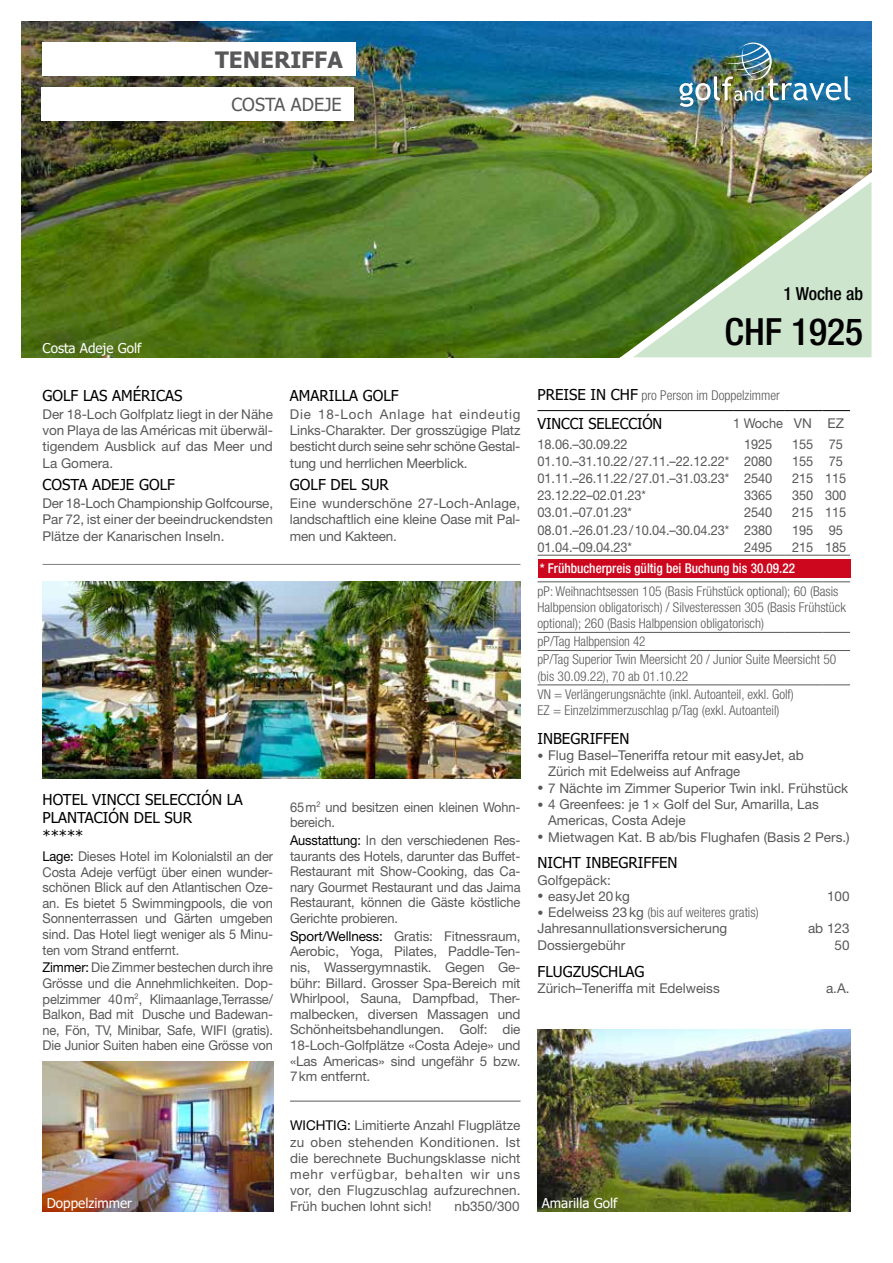
<style>
.page{position:relative;width:893px;height:1263px;background:#fff}
.page>*{position:absolute;margin:0;border:0;box-sizing:border-box;transform-origin:0 0}
.t1{font:500 condensed 37.5px "Helvetica Neue LT Pro";color:#000}
.t2{font:700 22.5px "Tahoma";color:#58585a}
.t3{font:18px "Tahoma";color:#58585a}
.t4{font:500 condensed 18px "Helvetica Neue LT Pro";color:#000}
.t5{font:15px/18px "Tahoma";color:#000}
.t6{font:13.5px/16.2px "Helvetica Neue LT Pro";letter-spacing:-.01em;color:#58585a;text-align:justify}
.t7{font:13.5px/15.6px "Helvetica Neue LT Pro";letter-spacing:-.01em;color:#58585a;text-align:justify;scale:.95 1}
.t8{font:300 condensed 13.5px/16.2px "Helvetica Neue LT Pro";color:#58585a}
.t9{font:500 condensed 13.5px "Helvetica Neue LT Pro";color:#fff}
.t10{font:13.5px "Tahoma";color:#fff}
.s1{color:#000}
.s2{font-family:"Tahoma";font-weight:400;font-stretch:normal;font-size:15px;color:#000}
.s3{font-size:12px}
.s4{font-weight:300;font-stretch:condensed}
</style>
<div class="page">
<img style="left:43px;top:581px;width:477px;height:197px">
<img style="left:21px;top:21px;width:851px;height:336px">
<img style="left:611px;top:159px;width:261px;height:199px">
<img style="left:679px;top:43px;width:171px;height:63px">
<img style="left:43px;top:1061px;width:230px;height:151px">
<hr style="left:43px;top:564px;width:477px;height:1px;background:#7e7f81">
<img style="left:538px;top:1029px;width:312px;height:183px">
<hr style="left:290px;top:1101px;width:230px;height:1px;background:#58585a">
<div style="left:43px;top:43px;width:313px;height:33px;background:#fff"></div>
<div style="left:41px;top:87px;width:313px;height:34px;background:#fff"></div>
<hr style="left:538px;top:410px;width:195px;height:1px;background:#000">
<hr style="left:733px;top:410px;width:51px;height:1px;background:#000">
<hr style="left:784px;top:410px;width:38px;height:1px;background:#000">
<svg style="left:822px;top:410px;width:28px;height:1px"></svg>
<hr style="left:538px;top:555px;width:195px;height:1px;background:#58585a">
<hr style="left:733px;top:555px;width:51px;height:1px;background:#58585a">
<hr style="left:784px;top:555px;width:38px;height:1px;background:#58585a">
<svg style="left:822px;top:555px;width:28px;height:1px"></svg>
<hr style="left:538px;top:582px;width:195px;height:1px;background:#58585a">
<hr style="left:733px;top:582px;width:51px;height:1px;background:#58585a">
<hr style="left:784px;top:582px;width:38px;height:1px;background:#58585a">
<svg style="left:822px;top:582px;width:28px;height:1px"></svg>
<hr style="left:538px;top:632px;width:195px;height:1px;background:#58585a">
<hr style="left:733px;top:632px;width:51px;height:1px;background:#58585a">
<hr style="left:784px;top:632px;width:38px;height:1px;background:#58585a">
<svg style="left:822px;top:632px;width:28px;height:1px"></svg>
<hr style="left:538px;top:650px;width:195px;height:1px;background:#58585a">
<hr style="left:733px;top:650px;width:51px;height:1px;background:#58585a">
<hr style="left:784px;top:650px;width:38px;height:1px;background:#58585a">
<svg style="left:822px;top:650px;width:28px;height:1px"></svg>
<hr style="left:538px;top:685px;width:195px;height:1px;background:#58585a">
<hr style="left:733px;top:685px;width:51px;height:1px;background:#58585a">
<hr style="left:784px;top:685px;width:38px;height:1px;background:#58585a">
<svg style="left:822px;top:685px;width:28px;height:1px"></svg>
<div style="left:538px;top:559px;width:312px;height:19px;background:#cd071e"></div>
<h2 class="t2" style="left:215px;top:44px;width:129px">TENERIFFA</h2>
<h3 class="t3" style="left:231px;top:92px;width:112px">COSTA ADEJE</h3>
<p class="t10" style="left:43px;top:339px;width:100px">Costa Adeje Golf</p>
<p class="t5" style="left:43px;top:387px;width:141px">GOLF LAS AMÉRICAS</p>
<p class="t6" style="left:43px;top:406px;width:232px">Der 18-Loch Golfplatz liegt in der Nähe von Playa de las Américas mit überwäl&shy;tigendem Ausblick auf das Meer und La Gomera.</p>
<p class="t5" style="left:43px;top:476px;width:134px">COSTA ADEJE GOLF</p>
<p class="t6" style="left:43px;top:495px;width:232px">Der 18-Loch Championship Golfcourse, Par 72, ist einer der beeindruckendsten Plätze der Kanarischen Inseln.</p>
<p class="t5" style="left:290px;top:387px;width:110px">AMARILLA GOLF</p>
<p class="t6" style="left:290px;top:406px;width:232px">Die 18-Loch Anlage hat eindeutig Links-Charakter. Der grosszügige Platz besticht durch seine sehr schöne Gestal&shy;tung und herrlichen Meerblick.</p>
<p class="t5" style="left:290px;top:476px;width:100px">GOLF DEL SUR</p>
<p class="t6" style="left:290px;top:495px;width:232px">Eine wunderschöne 27-Loch-Anlage, landschaftlich eine kleine Oase mit Pal&shy;men und Kakteen.</p>
<p class="t5" style="left:43px;top:792px;width:202px">HOTEL VINCCI SELECCIÓN LA<br>PLANTACIÓN DEL SUR<br>*****</p>
<p class="t7" style="left:43px;top:848px;width:244px"><span class="s1">Lage:</span> Dieses Hotel im Kolonialstil an der Costa Adeje verfügt über einen wunder&shy;schönen Blick auf den Atlantischen Oze&shy;an. Es bietet 5 Swimmingpools, die von Sonnenterrassen und Gärten umgeben sind. Das Hotel liegt weniger als 5 Minu&shy;ten vom Strand entfernt.</p>
<p class="t7" style="left:43px;top:959px;width:244px"><span class="s1">Zimmer:</span> Die Zimmer bestechen durch ihre Grösse und die Annehmlichkeiten. Dop&shy;pelzimmer 40m<sup>2</sup>, Klimaanlage,Terrasse/ Balkon, Bad mit Dusche und Badewan&shy;ne, Fön, TV, Minibar, Safe, WIFI (gratis).<br>Die Junior Suiten haben eine Grösse von</p>
<p class="t10" style="left:47px;top:1194px;width:87px">Doppelzimmer</p>
<p class="t7" style="left:290px;top:799px;width:244px">65m<sup>2</sup> und besitzen einen kleinen Wohn&shy;bereich.</p>
<p class="t7" style="left:290px;top:832px;width:244px"><span class="s1">Ausstattung:</span> In den verschiedenen Res&shy;taurants des Hotels, darunter das Buffet-Restaurant mit Show-Cooking, das Ca&shy;nary Gourmet Restaurant und das Jaima Restaurant, können die Gäste köstliche Gerichte probieren.</p>
<p class="t6" style="left:290px;top:928px;width:232px;line-height:15.6px"><span class="s1">Sport/Wellness:</span> Gratis: Fitnessraum, Aerobic, Yoga, Pilates, Paddle-Ten&shy;nis, Wassergymnastik. Gegen Ge&shy;bühr: Billard. Grosser Spa-Bereich mit Whirlpool, Sauna, Dampfbad, Ther&shy;malbecken, diversen Massagen und Schönheitsbehandlungen. Golf: die 18-Loch-Golfplätze «Costa Adeje» und «Las Americas» sind ungefähr 5 bzw.<br>7km entfernt.</p>
<p class="t6" style="left:290px;top:1117px;width:232px"><span class="s1">WICHTIG:</span> Limitierte Anzahl Flugplätze zu oben stehenden Konditionen. Ist die berechnete Buchungsklasse nicht mehr verfügbar, behalten wir uns vor, den Flugzuschlag aufzurechnen.<br>Früh buchen lohnt sich!</p>
<p class="t6" style="left:454px;top:1198px;width:67px">nb350/300</p>
<h3 class="t4" style="left:783px;top:282px;width:81px">1 Woche ab</h3>
<h1 class="t1" style="left:725px;top:309px;width:140px">CHF 1925</h1>
<p class="t8" style="left:538px;top:387px;width:244px"><span class="s2">PREISE IN CHF</span> pro Person im Doppelzimmer</p>
<p class="t5" style="left:538px;top:415px;width:126px">VINCCI SELECCIÓN</p>
<p class="t7" style="left:733px;top:415px;width:118px">1 Woche VN EZ</p>
<p class="t7" style="left:538px;top:436px;width:96px">18.06.–30.09.22</p>
<p class="t7" style="left:744px;top:436px;width:31px">1925</p>
<p class="t7" style="left:792px;top:436px;width:55px">155 75</p>
<p class="t7" style="left:538px;top:453px;width:248px">01.10.–31.10.22/27.11.–22.12.22* 2080</p>
<p class="t7" style="left:792px;top:453px;width:55px">155 75</p>
<p class="t7" style="left:538px;top:470px;width:248px">01.11.–26.11.22/27.01.–31.03.23* 2540</p>
<p class="t7" style="left:792px;top:470px;width:58px">215 115</p>
<p class="t7" style="left:538px;top:487px;width:116px">23.12.22–02.01.23*</p>
<p class="t7" style="left:744px;top:487px;width:31px">3365</p>
<p class="t7" style="left:792px;top:487px;width:58px">350 300</p>
<p class="t7" style="left:538px;top:505px;width:101px">03.01.–07.01.23*</p>
<p class="t7" style="left:744px;top:505px;width:31px">2540</p>
<p class="t7" style="left:792px;top:505px;width:58px">215 115</p>
<p class="t7" style="left:538px;top:522px;width:248px">08.01.–26.01.23/10.04.–30.04.23* 2380</p>
<p class="t7" style="left:792px;top:522px;width:55px">195 95</p>
<p class="t7" style="left:538px;top:539px;width:101px">01.04.–09.04.23*</p>
<p class="t7" style="left:744px;top:539px;width:31px">2495</p>
<p class="t7" style="left:792px;top:539px;width:58px">215 185</p>
<p class="t9" style="left:540px;top:560px;width:257px">* Frühbucherpreis gültig bei Buchung bis 30.09.22</p>
<p class="t8" style="left:538px;top:583px;width:310px">pP: Weihnachtsessen 105 (Basis Frühstück optional); 60 (Basis<br>Halbpension obligatorisch) / Silvesteressen 305 (Basis Frühstück optional); 260 (Basis Halbpension obligatorisch)</p>
<p class="t8" style="left:538px;top:632px;width:300px;line-height:18.1px">pP/Tag Halbpension 42<br>pP/Tag Superior Twin Meersicht 20 / Junior Suite Meersicht 50</p>
<p class="t8" style="left:538px;top:667px;width:258px;line-height:18.1px">(bis 30.09.22), 70 ab 01.10.22<br>VN = Verlängerungsnächte (inkl. Autoanteil, exkl. Golf)</p>
<p class="t8" style="left:538px;top:702px;width:243px">EZ = Einzelzimmerzuschlag p/Tag (exkl. Autoanteil)</p>
<p class="t5" style="left:538px;top:730px;width:93px">INBEGRIFFEN</p>
<p class="t6" style="left:548px;top:747px;width:257px;text-indent:-11px"><span class="s3">•</span> Flug Basel–Teneriffa retour mit easyJet, ab<br>Zürich mit Edelweiss auf Anfrage</p>
<p class="t6" style="left:538px;top:779px;width:312px"><span class="s3">•</span> 7 Nächte im Zimmer Superior Twin inkl. Frühstück</p>
<p class="t6" style="left:548px;top:796px;width:272px;text-indent:-11px"><span class="s3">•</span> 4 Greenfees: je 1× Golf del Sur, Amarilla, Las<br>Americas, Costa Adeje</p>
<p class="t6" style="left:538px;top:828px;width:314px"><span class="s3">•</span> Mietwagen Kat. B ab/bis Flughafen (Basis 2 Pers.)</p>
<p class="t5" style="left:538px;top:855px;width:142px">NICHT INBEGRIFFEN</p>
<p class="t6" style="left:538px;top:871px;width:75px">Golfgepäck:</p>
<p class="t6" style="left:538px;top:887px;width:94px"><span class="s3">•</span> easyJet 20kg</p>
<p class="t6" style="left:827px;top:887px;width:24px">100</p>
<p class="t6" style="left:538px;top:904px;width:223px"><span class="s3">•</span> Edelweiss 23kg <span class="s4">(bis auf weiteres gratis)<br></span>Jahresannullationsversicherung</p>
<p class="t6" style="left:808px;top:920px;width:43px">ab 123</p>
<p class="t6" style="left:538px;top:936px;width:89px">Dossiergebühr</p>
<p class="t6" style="left:834px;top:936px;width:17px">50</p>
<p class="t5" style="left:538px;top:963px;width:109px">FLUGZUSCHLAG</p>
<p class="t6" style="left:538px;top:980px;width:184px">Zürich–Teneriffa mit Edelweiss</p>
<p class="t6" style="left:826px;top:980px;width:25px">a.A.</p>
<p class="t10" style="left:542px;top:1194px;width:77px">Amarilla Golf</p>
</div>
